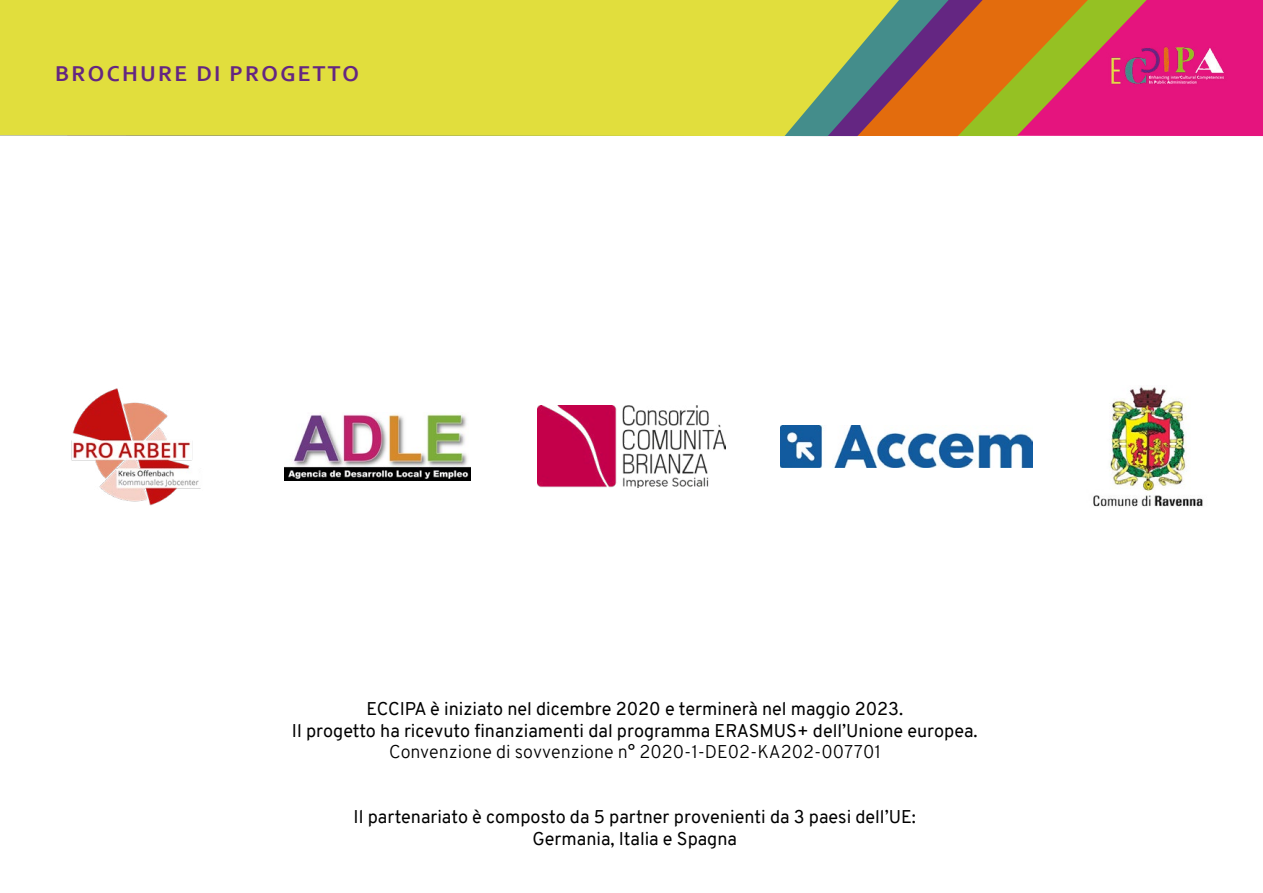
<style>
.page{position:relative;width:1263px;height:893px;background:#fff}
.page>*{position:absolute;margin:0;border:0;box-sizing:border-box;transform-origin:0 0}
.t1{font:700 22.5px "Corbel";letter-spacing:.1em;color:#642681}
.t2{font:18px/21.6px "Overpass";color:#000;text-align:center}
.t3{font:300 18px "Overpass";color:#000}
</style>
<div class="page">
<div style="left:1147px;top:0;width:116px;height:136px;background:#e5147e"></div>
<svg style="left:1088px;top:0;width:59px;height:136px;background:#c94f5e"></svg>
<svg style="left:982px;top:0;width:106px;height:136px;background:#c37e2a"></svg>
<svg style="left:948px;top:0;width:34px;height:136px;background:#cb671e"></svg>
<svg style="left:899px;top:0;width:49px;height:136px;background:#a06046"></svg>
<div style="left:0;top:0;width:899px;height:136px;background:#e1de3d"></div>
<img style="left:1102px;top:35px;width:135px;height:66px">
<img style="left:1093px;top:387px;width:110px;height:120px">
<img style="left:71px;top:388px;width:130px;height:118px">
<img style="left:537px;top:406px;width:189px;height:81px">
<img style="left:284px;top:414px;width:186px;height:66px">
<img style="left:780px;top:426px;width:252px;height:41px">
<p class="t1" style="left:55px;top:59px;width:305px">BROCHURE DI PROGETTO</p>
<p class="t2" style="left:292px;top:698px;width:687px">ECCIPA è iniziato nel dicembre 2020 e terminerà nel maggio 2023.<br>Il progetto ha ricevuto finanziamenti dal programma ERASMUS+ dell’Unione europea.</p>
<p class="t3" style="left:389px;top:739px;width:493px">Convenzione di sovvenzione n° 2020-1-DE02-KA202-007701</p>
<p class="t2" style="left:354px;top:806px;width:564px">Il partenariato è composto da 5 partner provenienti da 3 paesi dell’UE:<br>Germania, Italia e Spagna</p>
</div>
